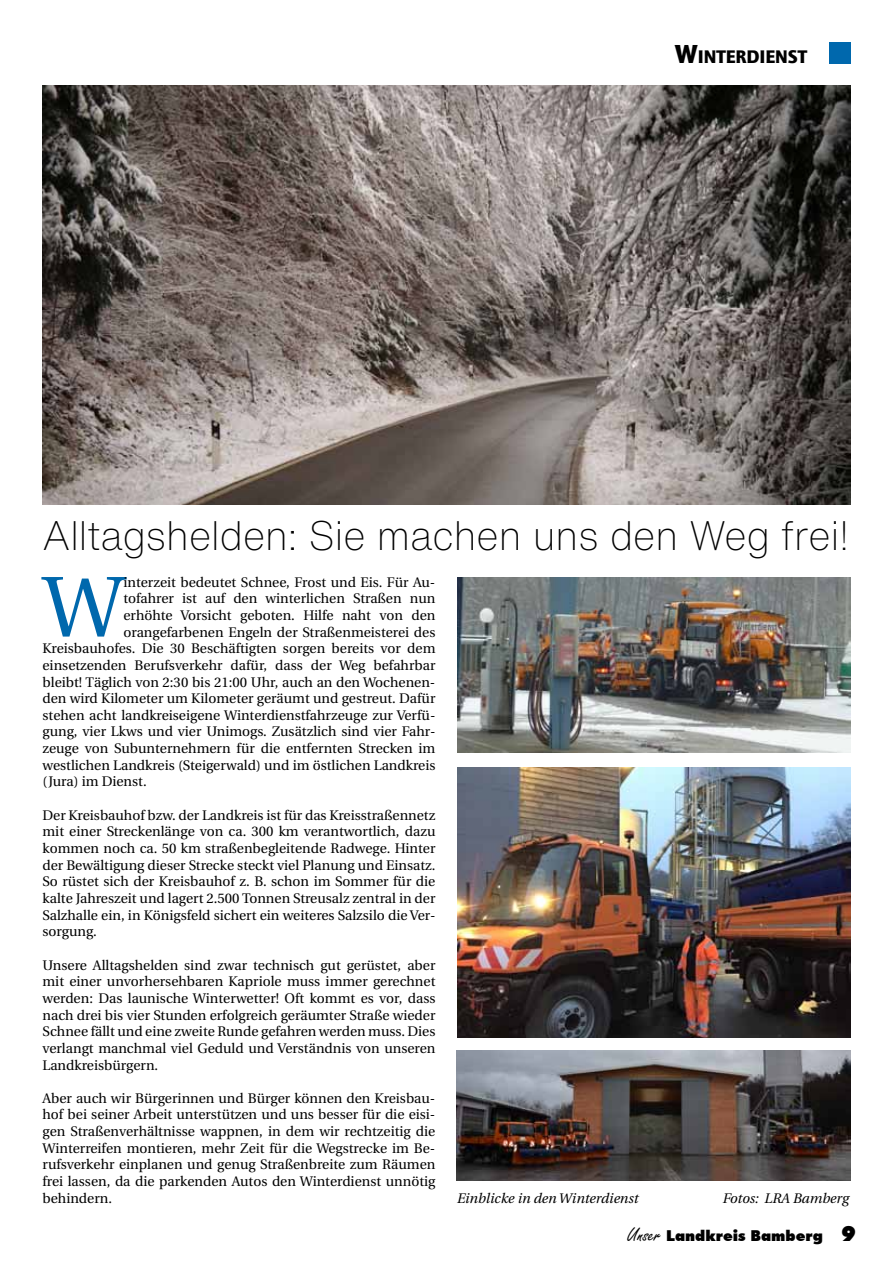
<style>
.page{position:relative;width:893px;height:1263px;background:#fff}
.page>*{position:absolute;margin:0;border:0;box-sizing:border-box;transform-origin:0 0}
.t1{font:86.1px "Utopia";color:#0068ad}
.t2{font:200 40.5px "Helvetica Now Text";color:#000;scale:.96 1}
.t3{font:900 18.9px "Quay Sans EF";color:#000}
.t4{font:900 15px "Futura BT";color:#000}
.t5{font:13.8px/16.6px "Utopia";color:#000;text-align:justify}
.t6{font:italic 13.8px "Utopia";color:#000}
.s1{font-size:27px}
.s2{font-family:"Freestyle Script";font-weight:400;font-size:21px}
.s3{font-size:21px}
</style>
<div class="page">
<div style="left:829px;top:43px;width:21px;height:21px;background:#0068ad"></div>
<img style="left:43px;top:85px;width:807px;height:420px">
<img style="left:457px;top:1050px;width:393px;height:130px">
<img style="left:457px;top:767px;width:393px;height:270px">
<img style="left:457px;top:577px;width:393px;height:176px">
<h3 class="t3" style="left:675px;top:45px;width:134px"><span class="s1">W</span>INTERDIENST</h3>
<h2 class="t2" style="left:43px;top:505px;width:842px">Alltagshelden: Sie machen uns den Weg frei!</h2>
<p class="t5" style="left:123px;top:574px;width:313px">interzeit bedeutet Schnee, Frost und Eis. Für Au-</p>
<p class="t5" style="left:123px;top:590px;width:313px">tofahrer ist auf den winterlichen Straßen nun</p>
<p class="t5" style="left:123px;top:607px;width:313px">erhöhte Vorsicht geboten. Hilfe naht von den</p>
<p class="t5" style="left:123px;top:624px;width:313px">orangefarbenen Engeln der Straßenmeisterei des</p>
<p class="t5" style="left:43px;top:640px;width:394px">Kreisbauhofes. Die 30 Beschäftigten sorgen bereits vor dem</p>
<p class="t5" style="left:43px;top:657px;width:394px">einsetzenden Berufsverkehr dafür, dass der Weg befahrbar</p>
<p class="t5" style="left:43px;top:674px;width:394px">bleibt! Täglich von 2:30 bis 21:00 Uhr, auch an den Wochenen-</p>
<p class="t5" style="left:43px;top:690px;width:394px">den wird Kilometer um Kilometer geräumt und gestreut. Dafür</p>
<p class="t5" style="left:43px;top:707px;width:394px">stehen acht landkreiseigene Winterdienstfahrzeuge zur Verfü-</p>
<p class="t5" style="left:43px;top:724px;width:394px">gung, vier Lkws und vier Unimogs. Zusätzlich sind vier Fahr-</p>
<p class="t5" style="left:43px;top:740px;width:394px">zeuge von Subunternehmern für die entfernten Strecken im</p>
<p class="t5" style="left:43px;top:757px;width:394px">westlichen Landkreis (Steigerwald) und im östlichen Landkreis</p>
<p class="t5" style="left:43px;top:774px;width:106px">(Jura) im Dienst.</p>
<p class="t5" style="left:43px;top:807px;width:394px">Der Kreisbauhof bzw. der Landkreis ist für das Kreisstraßennetz mit einer Streckenlänge von ca. 300 km verantwortlich, dazu kommen noch ca. 50 km straßenbegleitende Radwege. Hinter der Bewältigung dieser Strecke steckt viel Planung und Einsatz.<br>So rüstet sich der Kreisbauhof z. B. schon im Sommer für die kalte Jahreszeit und lagert 2.500 Tonnen Streusalz zentral in der Salzhalle ein, in Königsfeld sichert ein weiteres Salzsilo die Ver&shy;sorgung.</p>
<p class="t5" style="left:43px;top:957px;width:394px">Unsere Alltagshelden sind zwar technisch gut gerüstet, aber mit einer unvorhersehbaren Kapriole muss immer gerechnet werden: Das launische Winterwetter! Oft kommt es vor, dass nach drei bis vier Stunden erfolgreich geräumter Straße wieder Schnee fällt und eine zweite Runde gefahren werden muss. Dies verlangt manchmal viel Geduld und Verständnis von unseren Landkreisbürgern.</p>
<p class="t5" style="left:43px;top:1090px;width:394px">Aber auch wir Bürgerinnen und Bürger können den Kreisbau&shy;hof bei seiner Arbeit unterstützen und uns besser für die eisi&shy;gen Straßenverhältnisse wappnen, in dem wir rechtzeitig die Winterreifen montieren, mehr Zeit für die Wegstrecke im Be&shy;rufsverkehr einplanen und genug Straßenbreite zum Räumen frei lassen, da die parkenden Autos den Winterdienst unnötig behindern.</p>
<h1 class="t1" style="left:43px;top:560px;width:82px">W</h1>
<p class="t6" style="left:457px;top:1190px;width:183px">Einblicke in den Winterdienst</p>
<p class="t6" style="left:723px;top:1190px;width:128px">Fotos: LRA Bamberg</p>
<p class="t4" style="left:627px;top:1226px;width:230px"><span class="s2">Unser</span> Landkreis Bamberg <span class="s3">9</span></p>
</div>
